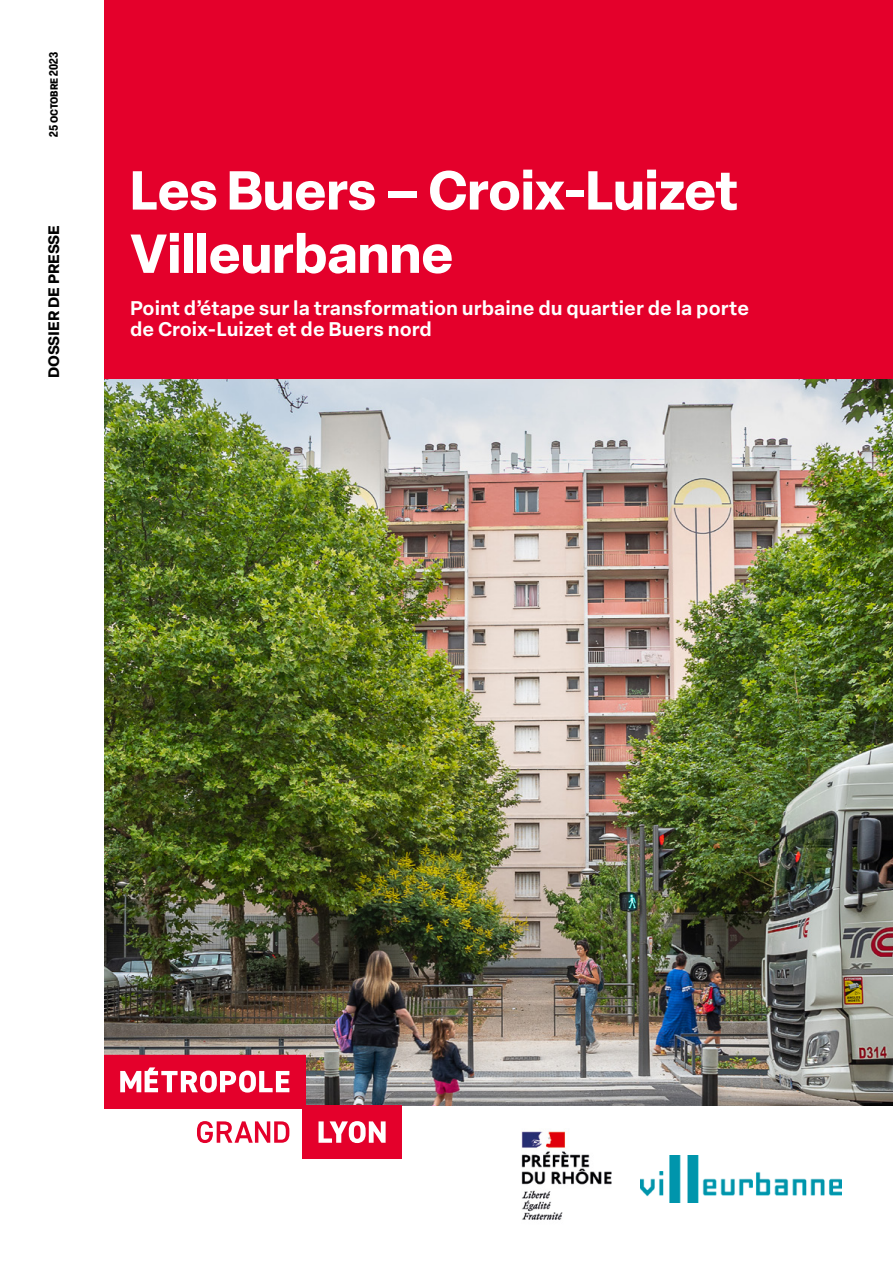
<style>
.page{position:relative;width:893px;height:1263px;background:#fff}
.page>*{position:absolute;margin:0;border:0;box-sizing:border-box;transform-origin:0 0}
.t1{font:700 54px/63.3px "Elza";color:#fff}
.t2{font:600 19.5px/21.1px "Elza Text";color:#fff}
.t3{font:700 15px "Elza Text";color:#000}
.t4{font:700 condensed 12px "Elza";color:#000}
</style>
<div class="page">
<img style="left:104px;top:378px;width:789px;height:727px">
<div style="left:104px;top:0;width:789px;height:378px;background:#e4002b"></div>
<img style="left:521px;top:1131px;width:91px;height:89px">
<img style="left:640px;top:1155px;width:202px;height:47px">
<svg style="left:104px;top:1055px;width:298px;height:104px"></svg>
<p class="t4" style="left:45px;top:137px;width:86px;rotate:-90deg">25 octobre 2023</p>
<p class="t3" style="left:42px;top:378px;width:155px;rotate:-90deg">DOSSIER DE PRESSE</p>
<h1 class="t1" style="left:130px;top:157px;width:610px">Les Buers – Croix-Luizet<br>Villeurbanne</h1>
<p class="t2" style="left:130px;top:297px;width:620px">Point d’étape sur la transformation urbaine du quartier de la porte de Croix-Luizet et de Buers nord</p>
</div>
